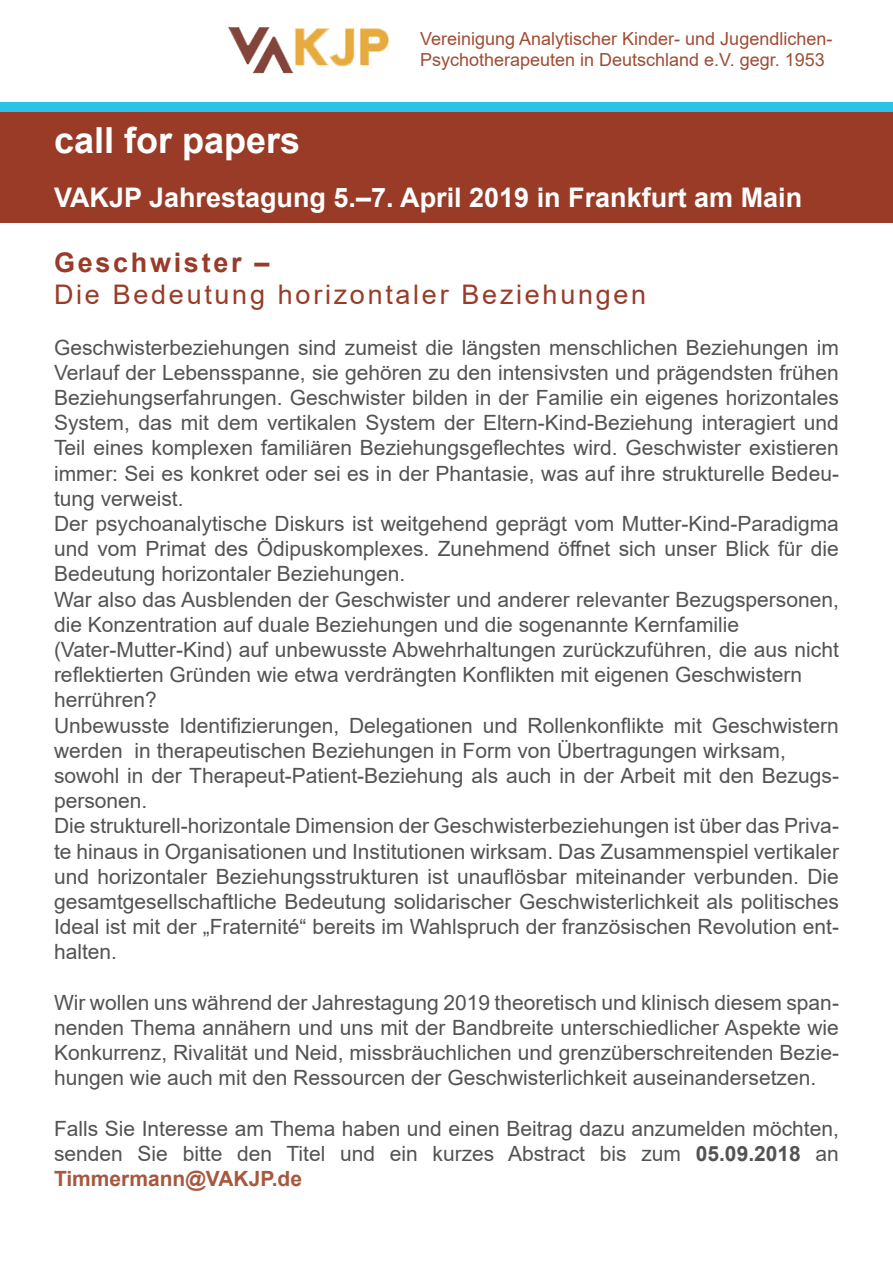
<style>
.page{position:relative;width:893px;height:1263px;background:#fff}
.page>*{position:absolute;margin:0;border:0;box-sizing:border-box;transform-origin:0 0}
.t1{font:700 36px "Arial";color:#fff}
.t2{font:700 27px "Arial";color:#fff}
.t3{font:27px "Arial";letter-spacing:.1em;color:#993b27}
.t4{font:700 27px "Arial";letter-spacing:.1em;color:#993b27}
.t5{font:21px/25.2px "Arial";color:#535355;text-align:justify}
.t6{font:18px/21.6px "Arial";color:#a04c33}
.s1{font-weight:700}
.s2{font-weight:700;color:#a7583f}
</style>
<div class="page">
<div style="left:0;top:102px;width:893px;height:121px;background:#993b27"></div>
<img style="left:228px;top:27px;width:161px;height:47px">
<div style="left:0;top:102px;width:893px;height:9px;background:#29c2e9"></div>
<p class="t6" style="left:420px;top:27px;width:414px">Vereinigung Analytischer Kinder- und Jugendlichen-<br>Psychotherapeuten in Deutschland e.V. gegr. 1953</p>
<p class="t1" style="left:54px;top:115px;width:248px">call for papers</p>
<p class="t2" style="left:54px;top:178px;width:750px">VAKJP Jahrestagung 5.–7. April 2019 in Frankfurt am Main</p>
<p class="t4" style="left:54px;top:243px;width:217px">Geschwister –</p>
<p class="t3" style="left:54px;top:276px;width:594px">Die Bedeutung horizontaler Beziehungen</p>
<p class="t5" style="left:54px;top:334px;width:786px">Geschwisterbeziehungen sind zumeist die längsten menschlichen Beziehungen im Verlauf der Lebensspanne, sie gehören zu den intensivsten und prägendsten frühen Beziehungserfahrungen. Geschwister bilden in der Familie ein eigenes horizontales System, das mit dem vertikalen System der Eltern-Kind-Beziehung interagiert und Teil eines komplexen familiären Beziehungsgeflechtes wird. Geschwister existieren immer: Sei es konkret oder sei es in der Phantasie, was auf ihre strukturelle Bedeu&shy;tung verweist.</p>
<p class="t5" style="left:54px;top:511px;width:786px">Der psychoanalytische Diskurs ist weitgehend geprägt vom Mutter-Kind-Paradigma und vom Primat des Ödipuskomplexes. Zunehmend öffnet sich unser Blick für die Bedeutung horizontaler Beziehungen.</p>
<p class="t5" style="left:54px;top:586px;width:786px">War also das Ausblenden der Geschwister und anderer relevanter Bezugspersonen, die Konzentration auf duale Beziehungen und die sogenannte Kernfamilie</p>
<p class="t5" style="left:54px;top:637px;width:786px">(Vater-Mutter-Kind) auf unbewusste Abwehrhaltungen zurückzuführen, die aus nicht reflektierten Gründen wie etwa verdrängten Konflikten mit eigenen Geschwistern</p>
<p class="t5" style="left:54px;top:687px;width:104px">herrühren?</p>
<p class="t5" style="left:54px;top:712px;width:786px">Unbewusste Identifizierungen, Delegationen und Rollenkonflikte mit Geschwistern werden in therapeutischen Beziehungen in Form von Übertragungen wirksam,</p>
<p class="t5" style="left:54px;top:763px;width:786px">sowohl in der Therapeut-Patient-Beziehung als auch in der Arbeit mit den Bezugs&shy;personen.</p>
<p class="t5" style="left:54px;top:813px;width:786px">Die strukturell-horizontale Dimension der Geschwisterbeziehungen ist über das Priva&shy;te hinaus in Organisationen und Institutionen wirksam. Das Zusammenspiel vertikaler und horizontaler Beziehungsstrukturen ist unauflösbar miteinander verbunden. Die gesamtgesellschaftliche Bedeutung solidarischer Geschwisterlichkeit als politisches Ideal ist mit der „Fraternité“ bereits im Wahlspruch der französischen Revolution ent&shy;halten.</p>
<p class="t5" style="left:54px;top:990px;width:786px">Wir wollen uns während der Jahrestagung 2019 theoretisch und klinisch diesem span&shy;nenden Thema annähern und uns mit der Bandbreite unterschiedlicher Aspekte wie Konkurrenz, Rivalität und Neid, missbräuchlichen und grenzüberschreitenden Bezie&shy;hungen wie auch mit den Ressourcen der Geschwisterlichkeit auseinandersetzen.</p>
<p class="t5" style="left:54px;top:1116px;width:786px">Falls Sie Interesse am Thema haben und einen Beitrag dazu anzumelden möchten, senden Sie bitte den Titel und ein kurzes Abstract bis zum <span class="s1">05.09.2018</span> an <span class="s2">Timmermann@VAKJP.de</span></p>
</div>
